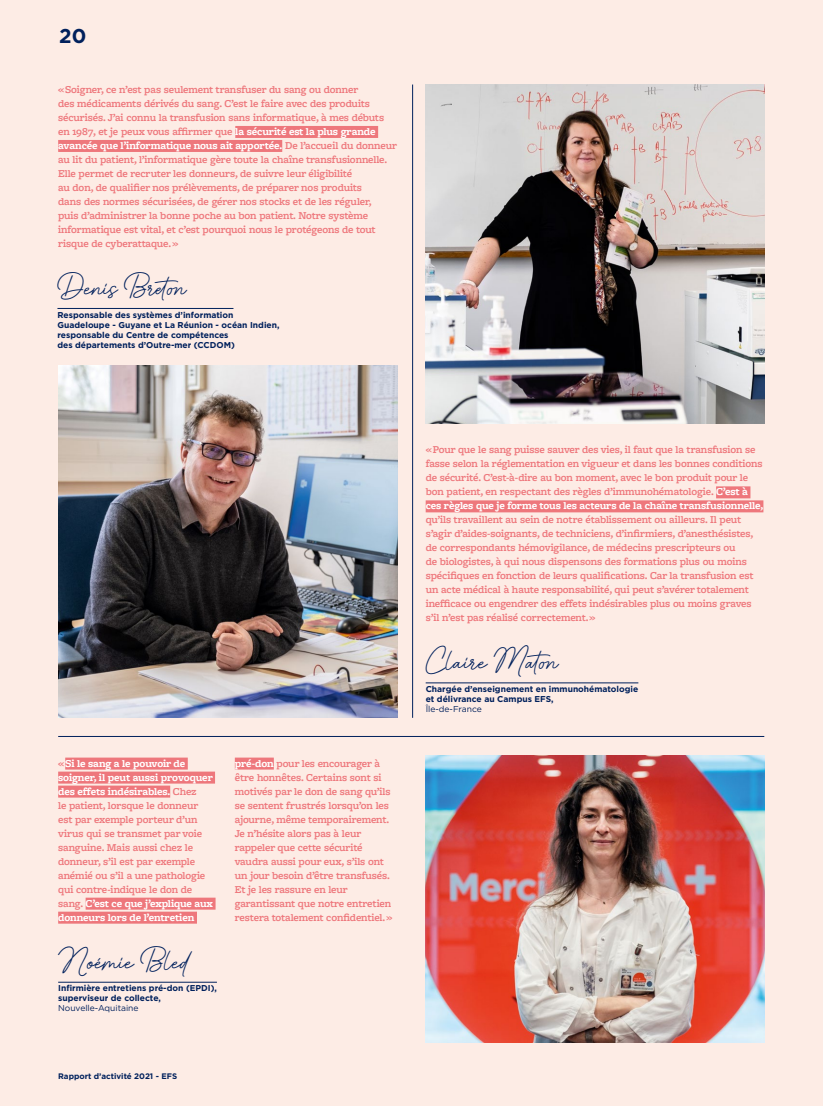
<style>
.page{position:relative;width:823px;height:1106px;background:#fff}
.page>*{position:absolute;margin:0;border:0;box-sizing:border-box;transform-origin:0 0}
.t1{font:700 30px "Kalista Script";color:#00205c}
.t2{font:700 20px "Gotham";color:#00205c}
.t3{font:600 11px/14px "Freight Macro W03";letter-spacing:-.01em;color:#ee777c}
.t4{font:700 8.5px/10px "Gotham";color:#00205c}
.t5{font:8.5px "Gotham";color:#00205c}
.t6{font:700 8px "Gotham";color:#00205c}
.s1{font-weight:700;color:#fff}
</style>
<div class="page">
<div style="left:0;top:0;width:822px;height:1106px;background:#fdece5"></div>
<hr style="left:58px;top:736px;width:705px;height:1px;background:#00205c">
<img style="left:425px;top:755px;width:339px;height:288px">
<hr style="left:412px;top:84px;width:1px;height:634px;background:#00205c">
<img style="left:58px;top:366px;width:339px;height:352px">
<div style="left:235px;top:126px;width:143px;height:12px;background:#ee777c"></div>
<div style="left:58px;top:140px;width:224px;height:12px;background:#ee777c"></div>
<img style="left:425px;top:84px;width:339px;height:340px">
<div style="left:715px;top:486px;width:35px;height:12px;background:#ee777c"></div>
<div style="left:425px;top:500px;width:338px;height:12px;background:#ee777c"></div>
<div style="left:65px;top:757px;width:123px;height:12px;background:#ee777c"></div>
<div style="left:58px;top:771px;width:157px;height:12px;background:#ee777c"></div>
<div style="left:58px;top:785px;width:112px;height:12px;background:#ee777c"></div>
<div style="left:86px;top:897px;width:129px;height:12px;background:#ee777c"></div>
<div style="left:58px;top:911px;width:139px;height:12px;background:#ee777c"></div>
<div style="left:235px;top:757px;width:39px;height:12px;background:#ee777c"></div>
<hr style="left:58px;top:982px;width:159px;height:1px;background:#00205c">
<hr style="left:425px;top:682px;width:213px;height:1px;background:#00205c">
<hr style="left:57px;top:308px;width:176px;height:1px;background:#00205c">
<h2 class="t2" style="left:59px;top:22px;width:29px">20</h2>
<p class="t3" style="left:58px;top:82px;width:340px">« Soigner, ce n’est pas seulement transfuser du sang ou donner<br>des médicaments dérivés du sang. C’est le faire avec des produits sécurisés. J’ai connu la transfusion sans informatique, à mes débuts en 1987, et je peux vous affirmer que <span class="s1">la sécurité est la plus grande avancée que l’informatique nous ait apportée.</span> De l’accueil du donneur au lit du patient, l’informatique gère toute la chaîne transfusionnelle.<br>Elle permet de recruter les donneurs, de suivre leur éligibilité<br>au don, de qualifier nos prélèvements, de préparer nos produits<br>dans des normes sécurisées, de gérer nos stocks et de les réguler,<br>puis d’administrer la bonne poche au bon patient. Notre système informatique est vital, et c’est pourquoi nous le protégeons de tout risque de cyberattaque. »</p>
<h1 class="t1" style="left:57px;top:266px;width:132px">Denis Breton</h1>
<p class="t4" style="left:57px;top:309px;width:223px">Responsable des systèmes d’information Guadeloupe - Guyane et La Réunion - océan Indien, responsable du Centre de compétences<br>des départements d’Outre-mer (CCDOM)</p>
<p class="t3" style="left:58px;top:755px;width:156px">« <span class="s1">Si le sang a le pouvoir de soigner, il peut aussi provoquer des effets indésirables.</span> Chez<br>le patient, lorsque le donneur est par exemple porteur d’un virus qui se transmet par voie sanguine. Mais aussi chez le donneur, s’il est par exemple anémié ou s’il a une pathologie qui contre-indique le don de sang. <span class="s1">C’est ce que j’explique aux donneurs lors de l’entretien</span></p>
<p class="t3" style="left:235px;top:755px;width:159px"><span class="s1">pré-don</span> pour les encourager à être honnêtes. Certains sont si motivés par le don de sang qu’ils se sentent frustrés lorsqu’on les ajourne, même temporairement.<br>Je n’hésite alors pas à leur rappeler que cette sécurité vaudra aussi pour eux, s’ils ont un jour besoin d’être transfusés.<br>Et je les rassure en leur garantissant que notre entretien restera totalement confidentiel. »</p>
<h1 class="t1" style="left:58px;top:939px;width:133px">Noémie Bled</h1>
<p class="t4" style="left:58px;top:983px;width:160px">Infirmière entretiens pré-don (EPDI), superviseur de collecte,</p>
<p class="t5" style="left:58px;top:1003px;width:82px">Nouvelle-Aquitaine</p>
<p class="t6" style="left:58px;top:1070px;width:120px">Rapport d’activité 2021 - EFS</p>
<p class="t3" style="left:425px;top:442px;width:339px">« Pour que le sang puisse sauver des vies, il faut que la transfusion se fasse selon la réglementation en vigueur et dans les bonnes conditions de sécurité. C’est-à-dire au bon moment, avec le bon produit pour le bon patient, en respectant des règles d’immunohématologie. <span class="s1">C’est à ces règles que je forme tous les acteurs de la chaîne transfusionnelle,</span></p>
<p class="t3" style="left:425px;top:512px;width:329px">qu’ils travaillent au sein de notre établissement ou ailleurs. Il peut s’agir d’aides-soignants, de techniciens, d’infirmiers, d’anesthésistes, de correspondants hémovigilance, de médecins prescripteurs ou<br>de biologistes, à qui nous dispensons des formations plus ou moins spécifiques en fonction de leurs qualifications. Car la transfusion est un acte médical à haute responsabilité, qui peut s’avérer totalement inefficace ou engendrer des effets indésirables plus ou moins graves s’il n’est pas réalisé correctement. »</p>
<h1 class="t1" style="left:425px;top:640px;width:136px">Claire Maton</h1>
<p class="t4" style="left:425px;top:684px;width:214px">Chargée d’enseignement en immunohématologie et délivrance au Campus EFS,</p>
<p class="t5" style="left:425px;top:703px;width:58px">Île-de-France</p>
</div>
